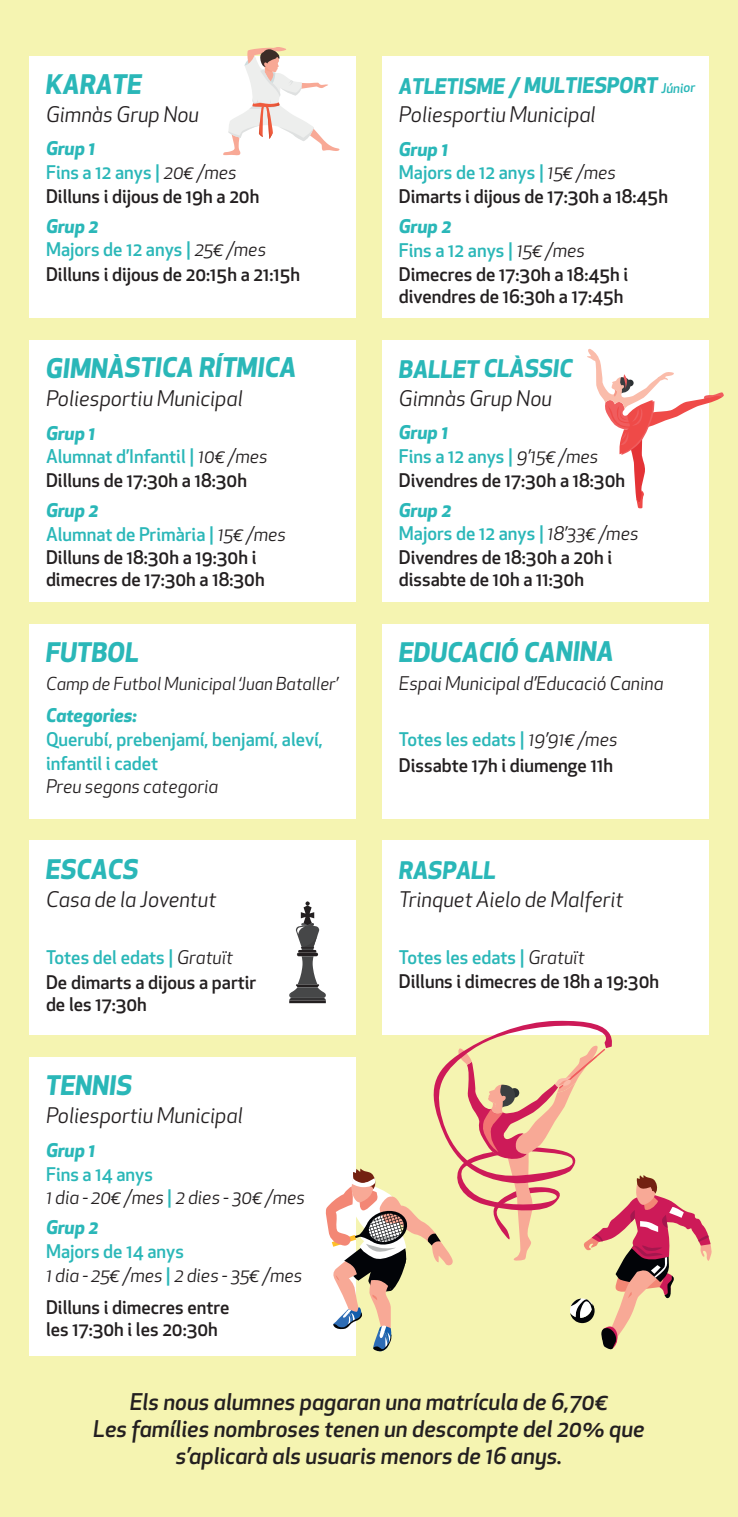
<style>
.page{position:relative;width:738px;height:1517px;background:#fff}
.page>*{position:absolute;margin:0;border:0;box-sizing:border-box;transform-origin:0 0}
.t1{font:italic 700 26.25px "Apex New";color:#2ab7b8}
.t2{font:italic 700 23.75px "Apex New";color:#2ab7b8}
.t3{font:italic 500 22.5px/27px "Apex New";color:#231f20;text-align:center}
.t4{font:italic 21px "Apex New";color:#231f20}
.t5{font:italic 700 21px "Apex New";color:#2ab7b8}
.t6{font:500 18.5px/24px "Apex New";color:#231f20}
.t7{font:500 18.5px/23.8px "Apex New";color:#2ab7b8}
.t8{font:italic 18.5px/23.8px "Apex New";color:#231f20}
.t9{font:italic 700 18.5px "Apex New";color:#2ab7b8}
.t10{font:italic 17.5px "Apex New";color:#231f20}
.s1{font-weight:500;font-size:13.25px}
.s2{font-weight:700;font-style:italic}
.s3{font-weight:400;font-style:italic;color:#231f20}
.s4{font-weight:700;font-style:italic;color:#2ab7b8}
.s5{color:#2ab7b8}
.s6{font-weight:400;font-style:italic}
.s7{font-weight:500;font-style:normal;color:#2ab7b8}
</style>
<div class="page">
<div style="left:0;top:0;width:737px;height:1517px;background:#f5f4b1"></div>
<div style="left:29px;top:841px;width:326px;height:194px;background:#fff"></div>
<div style="left:381px;top:841px;width:326px;height:194px;background:#fff"></div>
<div style="left:29px;top:56px;width:326px;height:262px;background:#fff"></div>
<div style="left:381px;top:56px;width:326px;height:262px;background:#fff"></div>
<div style="left:29px;top:340px;width:326px;height:261px;background:#fff"></div>
<div style="left:381px;top:340px;width:326px;height:261px;background:#fff"></div>
<svg style="left:289px;top:901px;width:36px;height:102px"></svg>
<div style="left:29px;top:624px;width:326px;height:194px;background:#fff"></div>
<div style="left:381px;top:624px;width:326px;height:194px;background:#fff"></div>
<svg style="left:587px;top:349px;width:136px;height:159px"></svg>
<div style="left:29px;top:1057px;width:326px;height:298px;background:#fff"></div>
<svg style="left:223px;top:47px;width:117px;height:109px"></svg>
<svg style="left:325px;top:1020px;width:386px;height:332px"></svg>
<h1 class="t1" style="left:46px;top:65px;width:97px">KARATE</h1>
<p class="t5" style="left:398px;top:71px;width:298px">ATLETISME / MULTIESPORT <span class="s1">Júnior</span></p>
<p class="t4" style="left:46px;top:101px;width:154px">Gimnàs Grup Nou</p>
<p class="t4" style="left:398px;top:101px;width:198px">Poliesportiu Municipal</p>
<p class="t7" style="left:46px;top:137px;width:192px"><span class="s2">Grup 1<br></span>Fins a 12 anys | <span class="s3">20€ /mes</span></p>
<p class="t7" style="left:398px;top:137px;width:218px"><span class="s2">Grup 1<br></span>Majors de 12 anys | <span class="s3">15€ /mes</span></p>
<p class="t6" style="left:46px;top:184px;width:215px">Dilluns i dijous de 19h a 20h</p>
<p class="t6" style="left:46px;top:214px;width:255px"><span class="s4">Grup 2<br></span><span class="s5">Majors de 12 anys |</span> <span class="s6">25€ /mes<br></span>Dilluns i dijous de 20:15h a 21:15h</p>
<p class="t6" style="left:398px;top:184px;width:270px">Dimarts i dijous de 17:30h a 18:45h</p>
<p class="t6" style="left:398px;top:214px;width:231px"><span class="s4">Grup 2<br></span><span class="s5">Fins a 12 anys |</span> <span class="s6">15€ /mes<br></span>Dimecres de 17:30h a 18:45h i</p>
<p class="t6" style="left:398px;top:284px;width:226px">divendres de 16:30h a 17:45h</p>
<h1 class="t1" style="left:46px;top:349px;width:251px">GIMNÀSTICA RÍTMICA</h1>
<p class="t2" style="left:398px;top:351px;width:175px">BALLET CLÀSSIC</p>
<p class="t4" style="left:46px;top:384px;width:198px">Poliesportiu Municipal</p>
<p class="t4" style="left:398px;top:384px;width:154px">Gimnàs Grup Nou</p>
<p class="t7" style="left:46px;top:421px;width:223px"><span class="s2">Grup 1<br></span>Alumnat d’Infantil | <span class="s3">10€ /mes</span></p>
<p class="t7" style="left:398px;top:420px;width:201px"><span class="s2">Grup 1<br></span>Fins a 12 anys | <span class="s3">9’15€ /mes</span></p>
<p class="t6" style="left:46px;top:468px;width:202px">Dilluns de 17:30h a 18:30h</p>
<p class="t7" style="left:46px;top:498px;width:241px"><span class="s2">Grup 2<br></span>Alumnat de Primària | <span class="s3">15€ /mes</span></p>
<p class="t6" style="left:398px;top:468px;width:227px">Divendres de 17:30h a 18:30h</p>
<p class="t7" style="left:398px;top:497px;width:241px"><span class="s2">Grup 2<br></span>Majors de 12 anys | <span class="s3">18’33€ /mes</span></p>
<p class="t6" style="left:46px;top:546px;width:220px;line-height:22px">Dilluns de 18:30h a 19:30h i dimecres de 17:30h a 18:30h</p>
<p class="t6" style="left:398px;top:546px;width:214px;line-height:22px">Divendres de 18:30h a 20h i dissabte de 10h a 11:30h</p>
<h1 class="t1" style="left:46px;top:633px;width:94px">FUTBOL</h1>
<h1 class="t1" style="left:398px;top:633px;width:216px">EDUCACIÓ CANINA</h1>
<p class="t8" style="left:398px;top:671px;width:266px">Espai Municipal d’Educació Canina</p>
<p class="t10" style="left:46px;top:672px;width:293px">Camp de Futbol Municipal ‘Juan Bataller’</p>
<p class="t7" style="left:46px;top:727px;width:278px">Querubí, prebenjamí, benjamí, aleví,</p>
<p class="t7" style="left:398px;top:727px;width:220px">Totes les edats | <span class="s3">19’91€ /mes</span></p>
<p class="t7" style="left:46px;top:751px;width:114px">infantil i cadet</p>
<p class="t9" style="left:46px;top:701px;width:92px">Categories:</p>
<p class="t6" style="left:398px;top:752px;width:215px">Dissabte 17h i diumenge 11h</p>
<p class="t8" style="left:46px;top:774px;width:174px">Preu segons categoria</p>
<h1 class="t1" style="left:46px;top:850px;width:94px">ESCACS</h1>
<p class="t4" style="left:46px;top:885px;width:172px">Casa de la Joventut</p>
<p class="t7" style="left:46px;top:945px;width:188px">Totes del edats | <span class="s3">Gratuït</span></p>
<p class="t6" style="left:46px;top:970px;width:211px;line-height:22px">De dimarts a dijous a partir de les 17:30h</p>
<h1 class="t1" style="left:46px;top:1066px;width:87px">TENNIS</h1>
<p class="t4" style="left:46px;top:1102px;width:198px">Poliesportiu Municipal</p>
<p class="t9" style="left:46px;top:1136px;width:51px">Grup 1</p>
<p class="t8" style="left:46px;top:1162px;width:260px"><span class="s7">Fins a 14 anys<br></span>1 dia - 20€ /mes <span class="s7">|</span> 2 dies - 30€ /mes</p>
<p class="t9" style="left:46px;top:1214px;width:54px">Grup 2</p>
<p class="t8" style="left:46px;top:1239px;width:258px"><span class="s7">Majors de 14 anys<br></span>1 dia - 25€ /mes <span class="s7">|</span> 2 dies - 35€ /mes</p>
<p class="t6" style="left:46px;top:1296px;width:185px;line-height:22px">Dilluns i dimecres entre les 17:30h i les 20:30h</p>
<p class="t2" style="left:398px;top:853px;width:99px">RASPALL</p>
<p class="t4" style="left:398px;top:885px;width:226px">Trinquet Aielo de Malferit</p>
<p class="t7" style="left:398px;top:945px;width:187px">Totes les edats | <span class="s3">Gratuït</span></p>
<p class="t6" style="left:398px;top:969px;width:261px">Dilluns i dimecres de 18h a 19:30h</p>
<p class="t3" style="left:93px;top:1388px;width:552px">Els nous alumnes pagaran una matrícula de 6,70€<br>Les famílies nombroses tenen un descompte del 20% que s’aplicarà als usuaris menors de 16 anys.</p>
</div>
